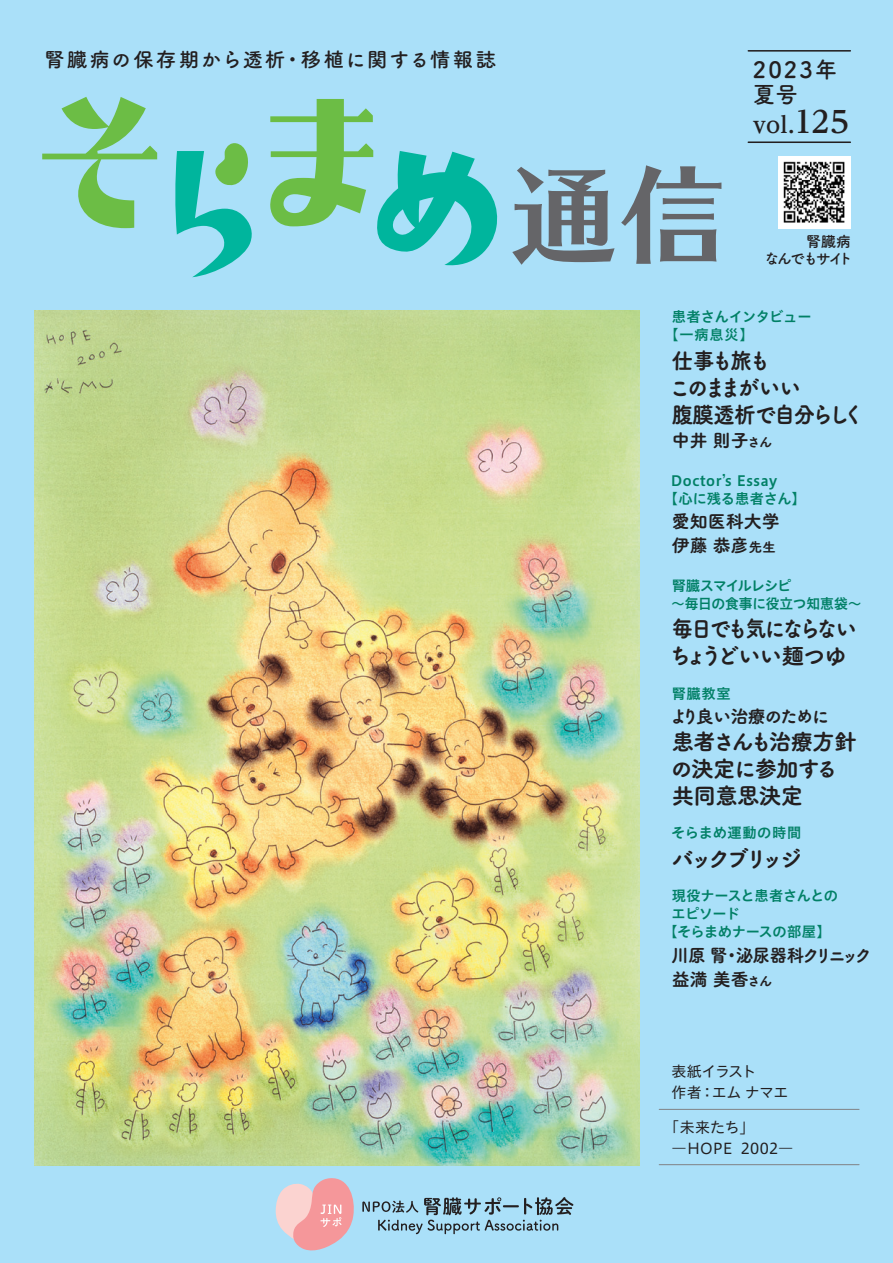
<style>
.page{position:relative;width:893px;height:1263px;background:#aae0f9}
.page>*{position:absolute;margin:0;border:0;box-sizing:border-box;transform-origin:0 0}
.t1{font:105px "UD Typos 515 Std";color:#656568}
.t2{font:22.5px/27px "Tsuku A Rd Gothic Std E";letter-spacing:-.03em;color:#231f20}
.t3{font:22.5px/27px "Tsuku A Rd Gothic Std E";letter-spacing:-.12em;color:#231f20;scale:.95 1}
.t4{font:22.5px/27px "Tsuku A Rd Gothic Std E";letter-spacing:-.15em;color:#231f20;scale:.95 1}
.t5{font:22.5px "Tsuku A Rd Gothic Std E";letter-spacing:-.185em;color:#231f20}
.t6{font:22.5px/25.5px "Tsuku A Rd Gothic Std B";letter-spacing:.09em;color:#231f20}
.t7{font:700 22.5px "UD Reimin Pro";color:#231f20}
.t8{font:20.25px "Tsuku A Rd Gothic Std B";letter-spacing:.095em;color:#231f20}
.t9{font:18px/24px "Tsuku A Rd Gothic Std E";letter-spacing:-.02em;color:#231f20;scale:.96 1}
.t10{font:18px/24px "Tsuku A Rd Gothic Std E";color:#231f20}
.t11{font:18px "Tsuku A Rd Gothic Std E";letter-spacing:-.12em;color:#231f20}
.t12{font:18px "Tsuku A Rd Gothic Std E";letter-spacing:-.02em;color:#231f20}
.t13{font:15px/21px "Hiragino UD Sans Std W4";letter-spacing:.005em;color:#231f20}
.t14{font:15px/21px "Hiragino UD Sans Std W4";letter-spacing:-.045em;color:#231f20}
.t15{font:15px/16.5px "Tsuku A Rd Gothic Std B";letter-spacing:-.13em;color:#231f20;text-align:right}
.t16{font:14.25px/18px "Hiragino UD Sans Std W6";letter-spacing:-.015em;color:#018066}
.t17{font:14.25px/18px "Hiragino UD Sans Std W6";letter-spacing:.035em;color:#018066}
.t18{font:14.25px/18px "Hiragino UD Sans Std W6";letter-spacing:-.035em;color:#018066}
.s1{font-size:30px}
.s2{font-size:13.5px}
</style>
<div class="page">
<hr style="left:659px;top:1109px;width:200px;height:1px;background:#808285">
<hr style="left:659px;top:1164px;width:200px;height:1px;background:#808285">
<img style="left:34px;top:310px;width:606px;height:855px">
<div style="left:778px;top:156px;width:72px;height:72px;background:#fff"></div>
<hr style="left:748px;top:50px;width:102px;height:2px;background:#231f20">
<hr style="left:748px;top:141px;width:102px;height:2px;background:#231f20">
<svg style="left:42px;top:97px;width:115px;height:131px"></svg>
<svg style="left:175px;top:143px;width:77px;height:134px"></svg>
<svg style="left:270px;top:99px;width:228px;height:167px"></svg>
<svg style="left:362px;top:1197px;width:211px;height:37px"></svg>
<svg style="left:276px;top:1178px;width:78px;height:73px"></svg>
<img style="left:783px;top:161px;width:62px;height:62px">
<h3 class="t8" style="left:44px;top:44px;width:453px">腎臓病の保存期から透析・移植に関する情報誌</h3>
<h1 class="t1" style="left:511px;top:126px;width:216px">通信</h1>
<h2 class="t6" style="left:753px;top:55px;width:86px">2023年夏号</h2>
<h2 class="t7" style="left:753px;top:106px;width:98px">vol.<span class="s1">125</span></h2>
<p class="t15" style="left:764px;top:232px;width:90px">腎臓病<br>なんでもサイト</p>
<p class="t16" style="left:664px;top:307px;width:149px;text-indent:7px">患者さんインタビュー【一病息災】</p>
<h2 class="t3" style="left:669px;top:345px;width:207px">仕事も旅も<br>このままがいい<br>腹膜透析で自分らしく</h2>
<p class="t12" style="left:672px;top:426px;width:102px">中井 則子<span class="s2">さん</span></p>
<p class="t17" style="left:664px;top:471px;width:143px;text-indent:7px">Doctorʼs Essay<br>【心に残る患者さん】</p>
<p class="t10" style="left:672px;top:508px;width:109px">愛知医科大学伊藤 恭彦<span class="s2">先生</span></p>
<p class="t18" style="left:671px;top:576px;width:192px">腎臓スマイルレシピ<br>～毎日の食事に役立つ知恵袋～</p>
<h2 class="t4" style="left:669px;top:614px;width:199px">毎日でも気にならないちょうどいい麺つゆ</h2>
<p class="t16" style="left:672px;top:684px;width:61px">腎臓教室</p>
<p class="t11" style="left:670px;top:702px;width:161px">より良い治療のために</p>
<h2 class="t2" style="left:670px;top:726px;width:188px">患者さんも治療方針の決定に参加する共同意思決定</h2>
<p class="t17" style="left:671px;top:823px;width:132px">そらまめ運動の時間</p>
<h2 class="t5" style="left:672px;top:840px;width:132px">バックブリッジ</h2>
<p class="t16" style="left:672px;top:886px;width:168px">現役ナースと患者さんとの</p>
<p class="t16" style="left:671px;top:904px;width:70px">エピソード</p>
<p class="t16" style="left:663px;top:922px;width:169px">【そらまめナースの部屋】</p>
<p class="t9" style="left:672px;top:942px;width:210px">川原 腎・泌尿器科クリニック益満 美香<span class="s2">さん</span></p>
<p class="t14" style="left:671px;top:1060px;width:118px">表紙イラスト<br>作者：エム ナマエ</p>
<p class="t13" style="left:672px;top:1116px;width:123px;text-indent:-8px">「未来たち」―HOPE 2002―</p>
</div>
